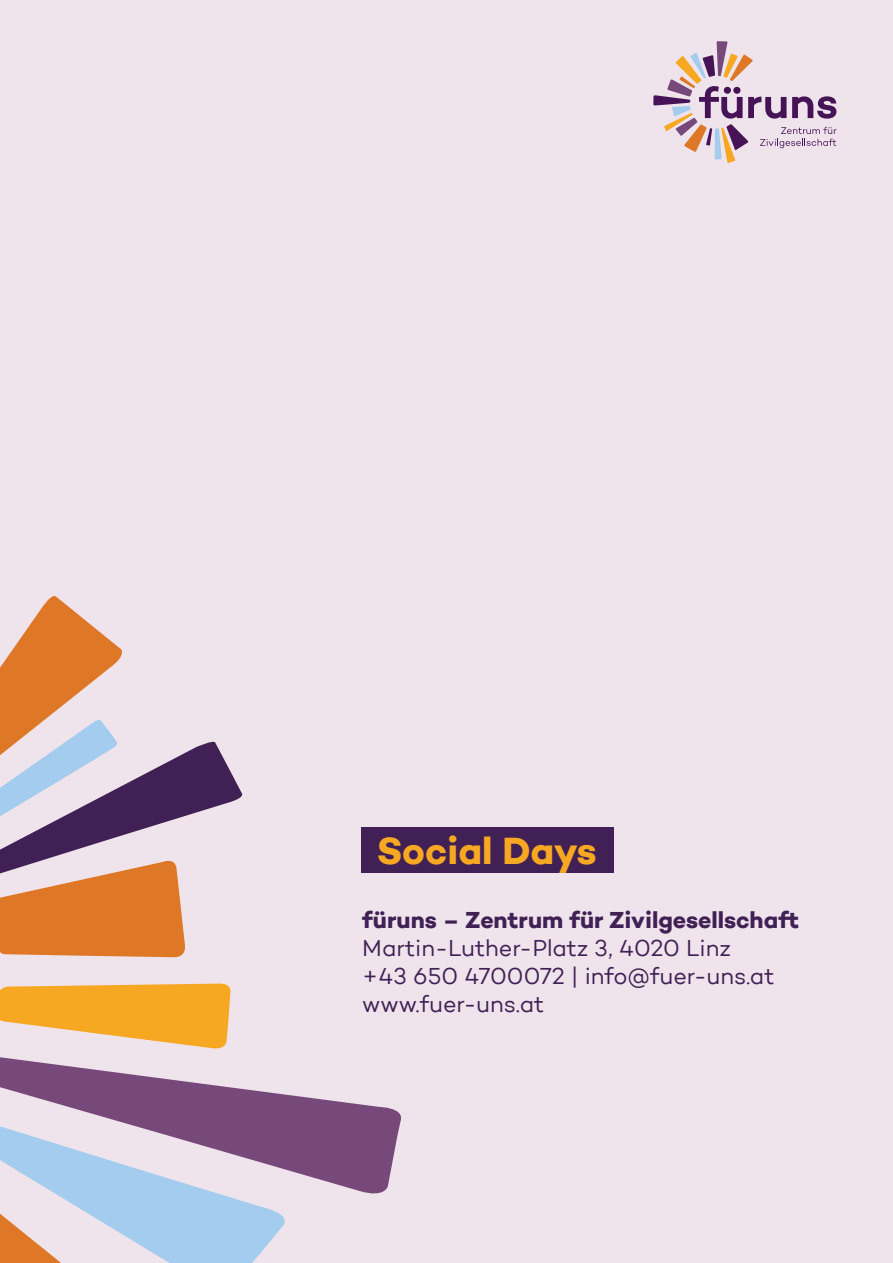
<style>
.page{position:relative;width:893px;height:1263px;background:#efe4ec}
.page>*{position:absolute;margin:0;border:0;box-sizing:border-box;transform-origin:0 0}
.t1{font:700 38.25px "Campton TT";letter-spacing:-.005em;color:#f7a823}
.t2{font:23.4px/28px "Campton TT";color:#412155}
.t3{font:700 23.4px "Campton TT";color:#412155}
</style>
<div class="page">
<svg style="left:0;top:596px;width:243px;height:361px"></svg>
<svg style="left:0;top:983px;width:231px;height:66px"></svg>
<svg style="left:0;top:1057px;width:401px;height:137px;fill:#77497a"></svg>
<svg style="left:0;top:1125px;width:293px;height:138px"></svg>
<svg style="left:653px;top:41px;width:183px;height:122px"></svg>
<div style="left:361px;top:827px;width:253px;height:46px;background:#412155"></div>
<h1 class="t1" style="left:377px;top:827px;width:222px">Social Days</h1>
<p class="t3" style="left:362px;top:905px;width:438px">füruns – Zentrum für Zivilgesellschaft</p>
<p class="t2" style="left:362px;top:933px;width:414px">Martin-Luther-Platz 3, 4020 Linz +43 650 4700072 | info@fuer-uns.at www.fuer-uns.at</p>
</div>
